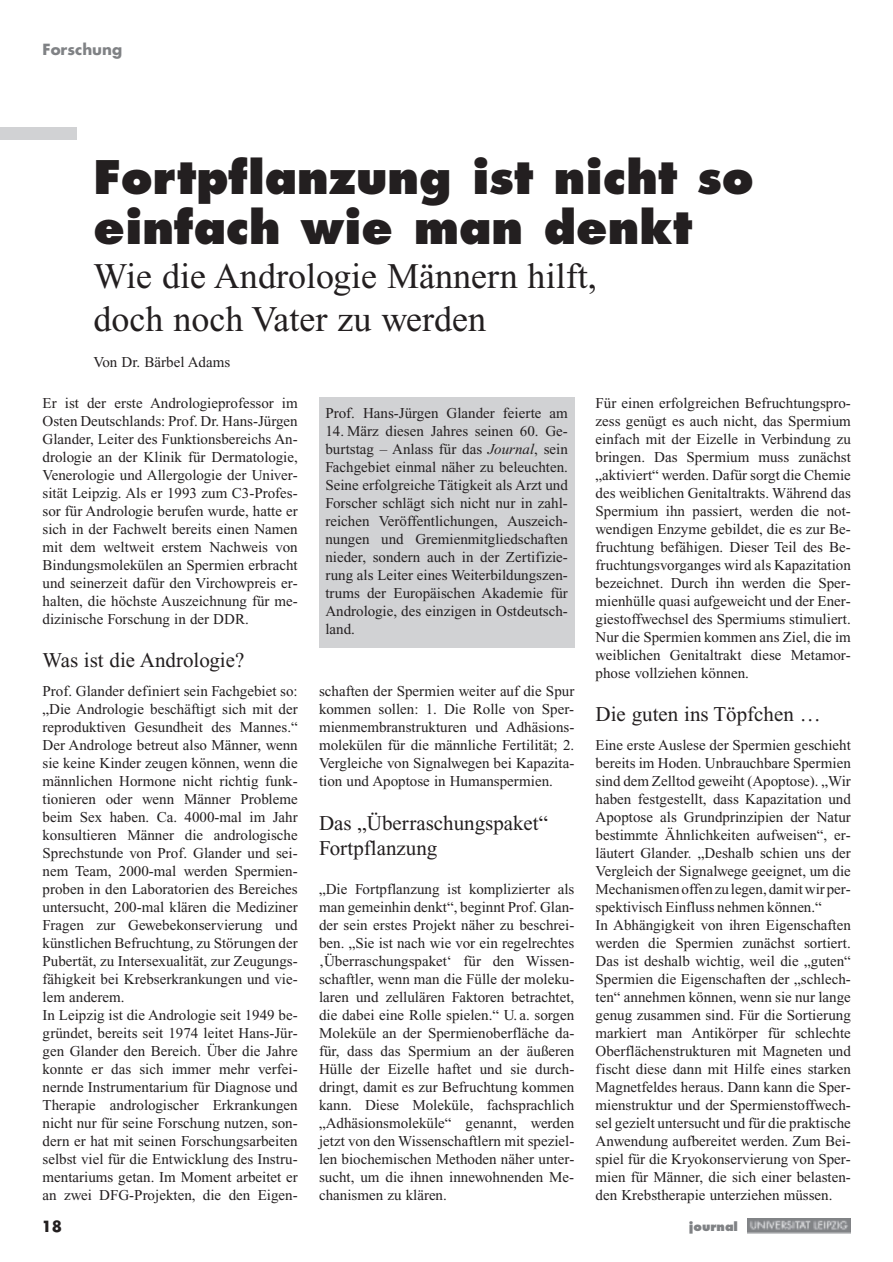
<style>
.page{position:relative;width:893px;height:1262px;background:#fff}
.page>*{position:absolute;margin:0;border:0;box-sizing:border-box;transform-origin:0 0}
.t1{font:800 45px/50.4px "Futura";color:#231f20}
.t2{font:36px/43.2px "Times New Roman";color:#231f20}
.t3{font:21px/25.2px "Times New Roman";color:#231f20}
.t4{font:15px/18px "Times New Roman";color:#231f20;text-align:justify}
.t5{font:700 15px "Futura";color:#808285}
.t6{font:700 15px "Futura";color:#231f20}
.t7{font:800 12px "Futura";color:#808285}
.s1{font-style:italic}
</style>
<div class="page">
<div style="left:747px;top:1218px;width:103px;height:16px;background:#c7c8ca"></div>
<img style="left:747px;top:1218px;width:103px;height:15px">
<div style="left:0;top:128px;width:77px;height:12px;background:#d1d2d4"></div>
<div style="left:319px;top:397px;width:255px;height:250px;background:#d1d2d4"></div>
<p class="t5" style="left:43px;top:43px;width:81px">Forschung</p>
<h1 class="t1" style="left:94px;top:155px;width:662px">Fortpflanzung ist nicht so einfach wie man denkt</h1>
<h2 class="t2" style="left:94px;top:257px;width:504px">Wie die Andrologie Männern hilft, doch noch Vater zu werden</h2>
<p class="t4" style="left:94px;top:354px;width:138px">Von Dr. Bärbel Adams</p>
<p class="t4" style="left:43px;top:395px;width:257px">Er ist der erste Andrologieprofessor im Osten Deutschlands: Prof. Dr. Hans-Jürgen Glander, Leiter des Funktionsbereichs An&shy;drologie an der Klinik für Dermatologie, Venerologie und Allergologie der Univer&shy;sität Leipzig. Als er 1993 zum C3-Profes&shy;sor für Andrologie berufen wurde, hatte er sich in der Fachwelt bereits einen Namen mit dem weltweit erstem Nachweis von Bindungsmolekülen an Spermien erbracht und seinerzeit dafür den Virchowpreis er&shy;halten, die höchste Auszeichnung für me&shy;dizinische Forschung in der DDR.</p>
<h3 class="t3" style="left:43px;top:650px;width:203px">Was ist die Andrologie?</h3>
<p class="t4" style="left:43px;top:683px;width:257px;text-align:left">Prof. Glander definiert sein Fachgebiet so: „Die Andrologie beschäftigt sich mit der reproduktiven Gesundheit des Mannes.“ Der Androloge betreut also Männer, wenn sie keine Kinder zeugen können, wenn die männlichen Hormone nicht richtig funk&shy;tionieren oder wenn Männer Probleme beim Sex haben. Ca. 4000-mal im Jahr konsultieren Männer die andrologische Sprechstunde von Prof. Glander und sei&shy;nem Team, 2000-mal werden Spermien&shy;proben in den Laboratorien des Bereiches untersucht, 200-mal klären die Mediziner Fragen zur Gewebekonservierung und künstlichen Befruchtung, zu Störungen der Pubertät, zu Intersexualität, zur Zeugungs&shy;fähigkeit bei Krebserkrankungen und vie&shy;lem anderem.<br>In Leipzig ist die Andrologie seit 1949 be&shy;gründet, bereits seit 1974 leitet Hans-Jür&shy;gen Glander den Bereich. Über die Jahre konnte er das sich immer mehr verfei&shy;nernde Instrumentarium für Diagnose und Therapie andrologischer Erkrankungen nicht nur für seine Forschung nutzen, son&shy;dern er hat mit seinen Forschungsarbeiten selbst viel für die Entwicklung des Instru&shy;mentariums getan. Im Moment arbeitet er an zwei DFG-Projekten, die den Eigen-</p>
<p class="t4" style="left:319px;top:683px;width:257px">schaften der Spermien weiter auf die Spur kommen sollen: 1. Die Rolle von Sper&shy;mienmembranstrukturen und Adhäsions&shy;molekülen für die männliche Fertilität; 2.<br>Vergleiche von Signalwegen bei Kapazita&shy;tion und Apoptose in Humanspermien.</p>
<p class="t4" style="left:325px;top:405px;width:244px">Prof. Hans-Jürgen Glander feierte am</p>
<p class="t4" style="left:325px;top:423px;width:244px">14. März diesen Jahres seinen 60. Ge&shy;burtstag – Anlass für das <span class="s1">Journal</span>, sein Fachgebiet einmal näher zu beleuchten.<br>Seine erfolgreiche Tätigkeit als Arzt und Forscher schlägt sich nicht nur in zahl&shy;reichen Veröffentlichungen, Auszeich&shy;nungen und Gremienmitgliedschaften nieder, sondern auch in der Zertifizie&shy;rung als Leiter eines Weiterbildungszen&shy;trums der Europäischen Akademie für Andrologie, des einzigen in Ostdeutsch&shy;land.</p>
<h3 class="t3" style="left:319px;top:812px;width:230px">Das „Überraschungspaket“<br>Fortpflanzung</h3>
<p class="t4" style="left:319px;top:881px;width:257px">„Die Fortpflanzung ist komplizierter als man gemeinhin denkt“, beginnt Prof. Glan&shy;der sein erstes Projekt näher zu beschrei&shy;ben. „Sie ist nach wie vor ein regelrechtes ‚Überraschungspaket‘ für den Wissen&shy;schaftler, wenn man die Fülle der moleku&shy;laren und zellulären Faktoren betrachtet, die dabei eine Rolle spielen.“ U. a. sorgen Moleküle an der Spermienoberfläche da&shy;für, dass das Spermium an der äußeren Hülle der Eizelle haftet und sie durch&shy;dringt, damit es zur Befruchtung kommen kann. Diese Moleküle, fachsprachlich „Adhäsionsmoleküle“ genannt, werden jetzt von den Wissenschaftlern mit speziel&shy;len biochemischen Methoden näher unter&shy;sucht, um die ihnen innewohnenden Me&shy;chanismen zu klären.</p>
<p class="t4" style="left:595px;top:395px;width:257px">Für einen erfolgreichen Befruchtungspro&shy;zess genügt es auch nicht, das Spermium einfach mit der Eizelle in Verbindung zu bringen. Das Spermium muss zunächst „aktiviert“ werden. Dafür sorgt die Chemie des weiblichen Genitaltrakts. Während das Spermium ihn passiert, werden die not&shy;wendigen Enzyme gebildet, die es zur Be&shy;fruchtung befähigen. Dieser Teil des Be&shy;fruchtungsvorganges wird als Kapazitation bezeichnet. Durch ihn werden die Sper&shy;mienhülle quasi aufgeweicht und der Ener&shy;giestoffwechsel des Spermiums stimuliert.<br>Nur die Spermien kommen ans Ziel, die im weiblichen Genitaltrakt diese Metamor&shy;phose vollziehen können.</p>
<h3 class="t3" style="left:595px;top:704px;width:226px">Die guten ins Töpfchen …</h3>
<p class="t4" style="left:595px;top:737px;width:257px;text-align:left">Eine erste Auslese der Spermien geschieht bereits im Hoden. Unbrauchbare Spermien sind dem Zelltod geweiht (Apoptose). „Wir haben festgestellt, dass Kapazitation und Apoptose als Grundprinzipien der Natur bestimmte Ähnlichkeiten aufweisen“, er&shy;läutert Glander. „Deshalb schien uns der Vergleich der Signalwege geeignet, um die Mechanismen offen zu legen, damit wir per&shy;spektivisch Einfluss nehmen können.“<br>In Abhängigkeit von ihren Eigenschaften werden die Spermien zunächst sortiert.<br>Das ist deshalb wichtig, weil die „guten“ Spermien die Eigenschaften der „schlech&shy;ten“ annehmen können, wenn sie nur lange genug zusammen sind. Für die Sortierung markiert man Antikörper für schlechte Oberflächenstrukturen mit Magneten und fischt diese dann mit Hilfe eines starken Magnetfeldes heraus. Dann kann die Sper&shy;mienstruktur und der Spermienstoffwech&shy;sel gezielt untersucht und für die praktische Anwendung aufbereitet werden. Zum Bei&shy;spiel für die Kryokonservierung von Sper&shy;mien für Männer, die sich einer belasten&shy;den Krebstherapie unterziehen müssen.</p>
<p class="t6" style="left:42px;top:1219px;width:22px">18</p>
<p class="t7" style="left:689px;top:1220px;width:51px">journal</p>
</div>
